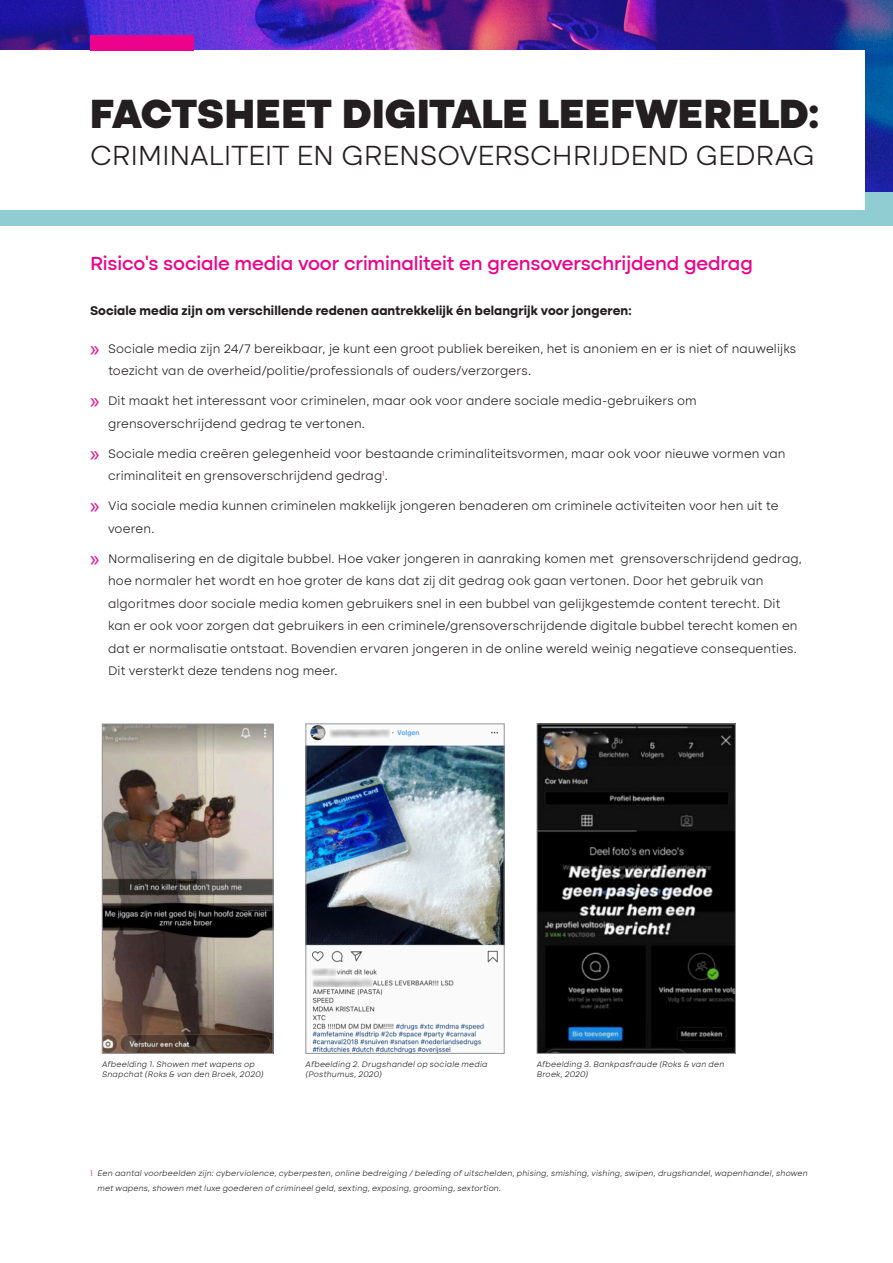
<style>
.page{position:relative;width:893px;height:1263px;background:#fff}
.page>*{position:absolute;margin:0;border:0;box-sizing:border-box;transform-origin:0 0}
.Headline_40_44_Left{font:800 42px "Altone";letter-spacing:.005em;color:#231f20}
.Headline_40_44_Left-2{font:300 28.5px "Altone";letter-spacing:-.01em;color:#231f20}
.Headline_13_15_Left{font:500 19.5px "Altone";letter-spacing:-.01em;color:#ed028c}
.t1{font:300 12.75px/22.5px "Altone";letter-spacing:.01em;color:#231f20}
.Copy_Text_08_14_Left{font:700 12.75px "Altone";letter-spacing:.005em;color:#231f20}
.Caption_Text_5_10_Le{font:italic 300 8.25px/9.9px "Altone";letter-spacing:.02em;color:#231f20}
.s1{font-family:"Myriad Pro";font-weight:400;font-size:22.5px;color:#ed028c}
.s2{font-style:normal;color:#ed028c}
</style>
<div class="page">
<div style="left:0;top:0;width:893px;height:225px;background:#8fcdd2"></div>
<img style="left:0;top:0;width:893px;height:191px">
<div style="left:0;top:50px;width:864px;height:160px;background:#fff"></div>
<div style="left:90px;top:35px;width:104px;height:15px;background:#ed028c"></div>
<img style="left:308px;top:726px;width:194px;height:326px">
<div style="left:306px;top:724px;width:198px;height:330px;border:1px solid #939598"></div>
<img style="left:539px;top:726px;width:195px;height:326px">
<div style="left:537px;top:724px;width:199px;height:330px;border:1px solid #939598"></div>
<img style="left:104px;top:726px;width:167px;height:326px">
<div style="left:102px;top:724px;width:171px;height:330px;border:1px solid #939598"></div>
<p class="Headline_40_44_Left" style="left:90px;top:94px;width:731px">FACTSHEET DIGITALE LEEFWERELD:</p>
<p class="Headline_40_44_Left-2" style="left:90px;top:143px;width:726px">CRIMINALITEIT EN GRENSOVERSCHRIJDEND GEDRAG</p>
<p class="Headline_13_15_Left" style="left:90px;top:255px;width:664px">Risico’s sociale media voor criminaliteit en grensoverschrijdend gedrag</p>
<p class="Copy_Text_08_14_Left" style="left:90px;top:305px;width:543px">Sociale media zijn om verschillende redenen aantrekkelijk én belangrijk voor jongeren:</p>
<p class="t1" style="left:108px;top:338px;width:690px;text-indent:-18px"><span class="s1">»</span> Sociale media zijn 24/7 bereikbaar, je kunt een groot publiek bereiken, het is anoniem en er is niet of nauwelijks toezicht van de overheid/politie/professionals of ouders/verzorgers.</p>
<p class="t1" style="left:108px;top:390px;width:590px;text-indent:-18px"><span class="s1">»</span> Dit maakt het interessant voor criminelen, maar ook voor andere sociale media-gebruikers om grensoverschrijdend gedrag te vertonen.</p>
<p class="t1" style="left:108px;top:443px;width:679px;text-indent:-18px"><span class="s1">»</span> Sociale media creëren gelegenheid voor bestaande criminaliteitsvormen, maar ook voor nieuwe vormen van criminaliteit en grensoverschrijdend gedrag<sup>1</sup>.</p>
<p class="t1" style="left:108px;top:495px;width:672px;text-indent:-18px"><span class="s1">»</span> Via sociale media kunnen criminelen makkelijk jongeren benaderen om criminele activiteiten voor hen uit te voeren.</p>
<p class="t1" style="left:108px;top:548px;width:695px;text-indent:-18px"><span class="s1">»</span> Normalisering en de digitale bubbel. Hoe vaker jongeren in aanraking komen met grensoverschrijdend gedrag, hoe normaler het wordt en hoe groter de kans dat zij dit gedrag ook gaan vertonen. Door het gebruik van algoritmes door sociale media komen gebruikers snel in een bubbel van gelijkgestemde content terecht. Dit kan er ook voor zorgen dat gebruikers in een criminele/grensoverschrijdende digitale bubbel terecht komen en dat er normalisatie ontstaat. Bovendien ervaren jongeren in de online wereld weinig negatieve consequenties.<br>Dit versterkt deze tendens nog meer.</p>
<p class="Caption_Text_5_10_Le" style="left:102px;top:1059px;width:154px">Afbeelding 1. Showen met wapens op</p>
<p class="Caption_Text_5_10_Le" style="left:102px;top:1069px;width:163px">Snapchat (Roks &amp; van den Broek, 2020)</p>
<p class="Caption_Text_5_10_Le" style="left:306px;top:1059px;width:183px">Afbeelding 2. Drugshandel op sociale media (Posthumus, 2020)</p>
<p class="Caption_Text_5_10_Le" style="left:537px;top:1059px;width:189px">Afbeelding 3. Bankpasfraude (Roks &amp; van den<br>Broek, 2020)</p>
<p class="Caption_Text_5_10_Le" style="left:98px;top:1166px;width:712px;line-height:15px;text-indent:-8px"><span class="s2">1</span> Een aantal voorbeelden zijn: cyberviolence, cyberpesten, online bedreiging / beleding of uitschelden, phising, smishing, vishing, swipen, drugshandel, wapenhandel, showen met wapens, showen met luxe goederen of crimineel geld, sexting, exposing, grooming, sextortion.</p>
</div>
